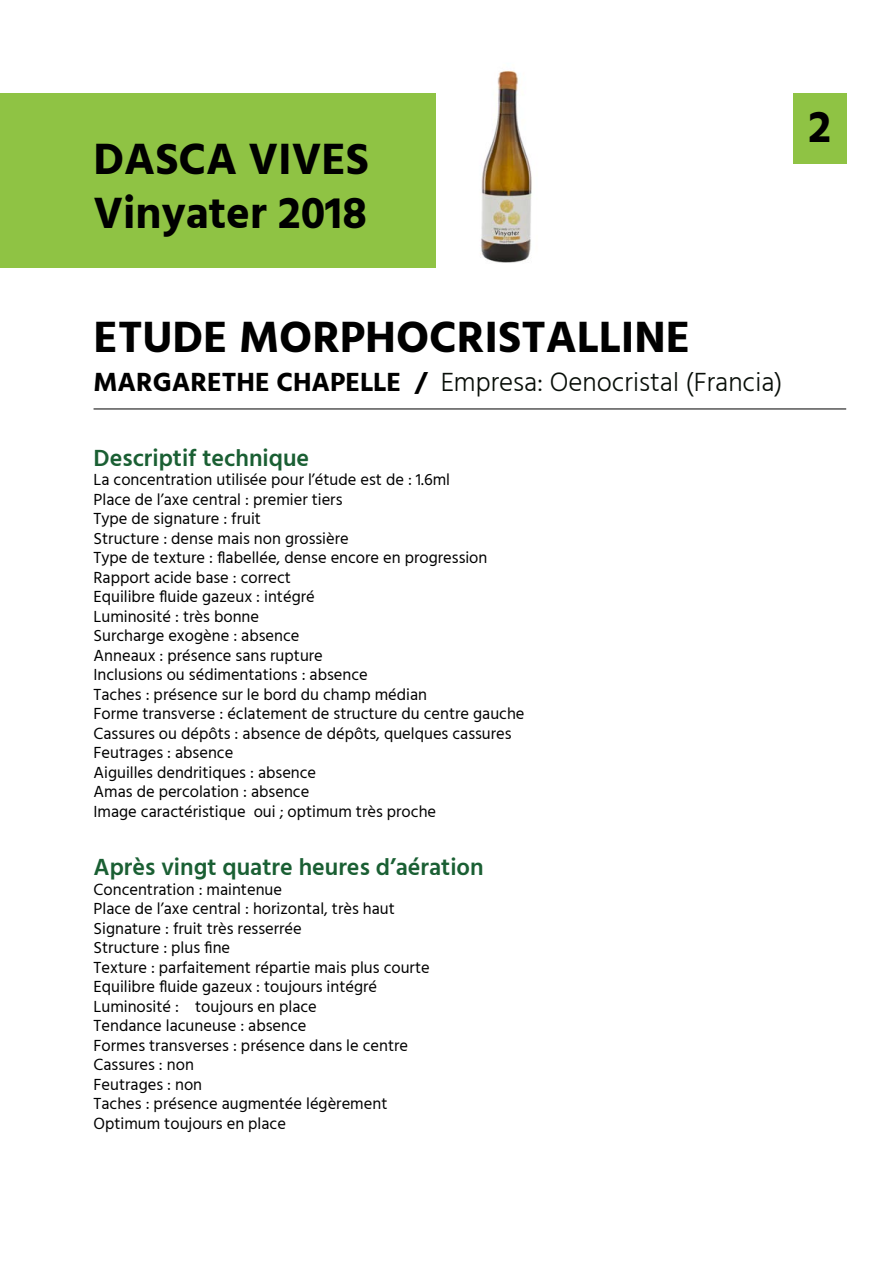
<style>
.page{position:relative;width:893px;height:1263px;background:#fff}
.page>*{position:absolute;margin:0;border:0;box-sizing:border-box;transform-origin:0 0}
.t1{font:700 45px/54px "Hind";color:#000}
.t2{font:300 27px "Hind";color:#080e08}
.t3{font:600 24px "Hind";color:#1a5f33}
.t4{font:16.5px/19.5px "Hind";color:#000}
.s1{font-weight:700;color:#000}
</style>
<div class="page">
<div style="left:793px;top:94px;width:53px;height:70px;background:#8fc344"></div>
<hr style="left:94px;top:409px;width:752px;height:1px;background:#000">
<img style="left:480px;top:70px;width:52px;height:193px">
<div style="left:0;top:94px;width:436px;height:174px;background:#8fc344"></div>
<h1 class="t1" style="left:94px;top:132px;width:277px">DASCA VIVES<br>Vinyater 2018</h1>
<h1 class="t1" style="left:808px;top:100px;width:24px">2</h1>
<h1 class="t1" style="left:94px;top:310px;width:598px">ETUDE MORPHOCRISTALLINE</h1>
<h2 class="t2" style="left:94px;top:364px;width:691px"><span class="s1">MARGARETHE CHAPELLE /</span> Empresa: Oenocristal (Francia)</h2>
<h3 class="t3" style="left:94px;top:441px;width:217px">Descriptif technique</h3>
<p class="t4" style="left:94px;top:471px;width:433px">La concentration utilisée pour l’étude est de : 1.6ml<br>Place de l’axe central : premier tiers<br>Type de signature : fruit<br>Structure : dense mais non grossière<br>Type de texture : flabellée, dense encore en progression Rapport acide base : correct<br>Equilibre fluide gazeux : intégré<br>Luminosité : très bonne<br>Surcharge exogène : absence<br>Anneaux : présence sans rupture<br>Inclusions ou sédimentations : absence<br>Taches : présence sur le bord du champ médian<br>Forme transverse : éclatement de structure du centre gauche Cassures ou dépôts : absence de dépôts, quelques cassures Feutrages : absence<br>Aiguilles dendritiques : absence<br>Amas de percolation : absence<br>Image caractéristique oui ; optimum très proche</p>
<h3 class="t3" style="left:94px;top:850px;width:392px">Après vingt quatre heures d’aération</h3>
<p class="t4" style="left:94px;top:880px;width:338px">Concentration : maintenue<br>Place de l’axe central : horizontal, très haut<br>Signature : fruit très resserrée<br>Structure : plus fine<br>Texture : parfaitement répartie mais plus courte<br>Equilibre fluide gazeux : toujours intégré<br>Luminosité : toujours en place<br>Tendance lacuneuse : absence<br>Formes transverses : présence dans le centre<br>Cassures : non<br>Feutrages : non<br>Taches : présence augmentée légèrement<br>Optimum toujours en place</p>
</div>
